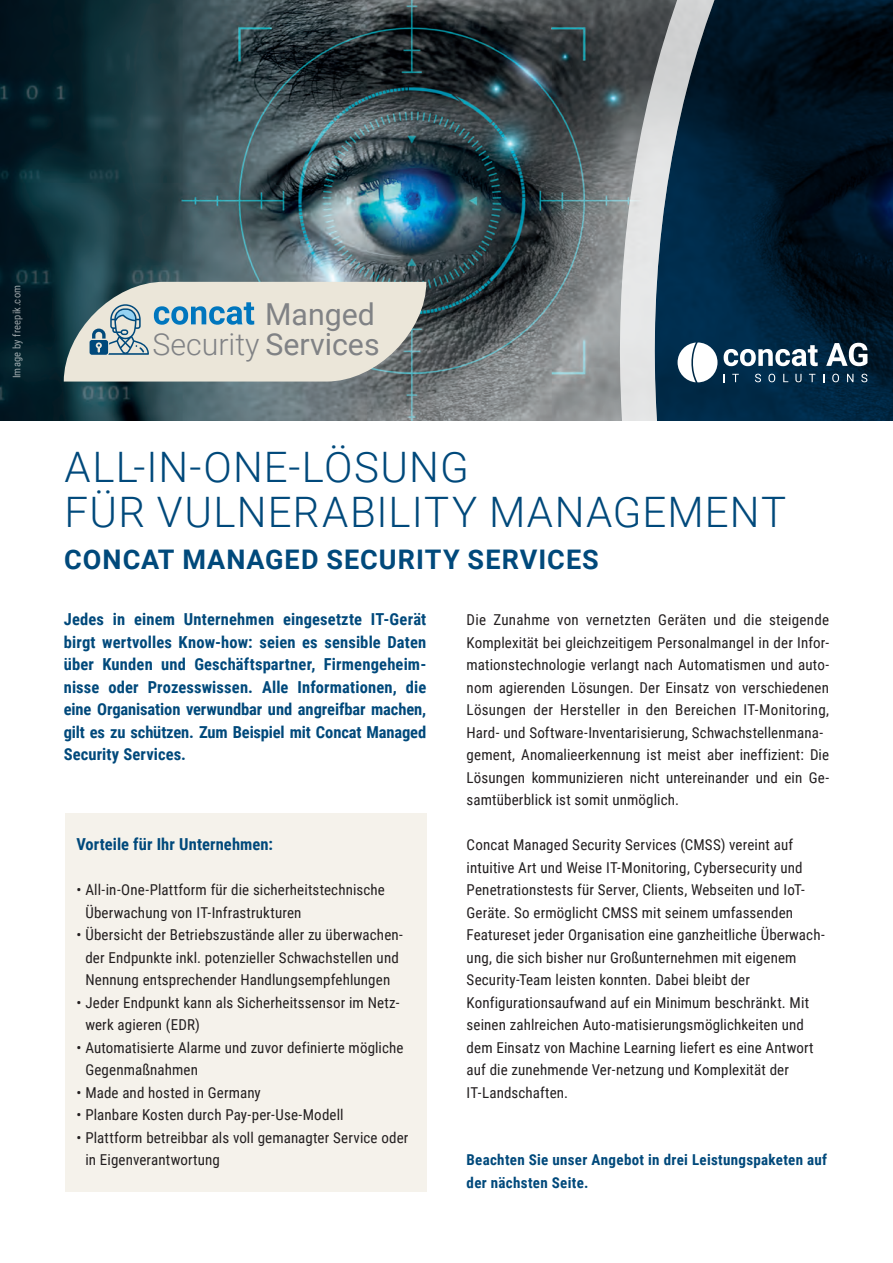
<style>
.page{position:relative;width:893px;height:1263px;background:#fff}
.page>*{position:absolute;margin:0;border:0;box-sizing:border-box;transform-origin:0 0}
.t1{font:300 42px/45px "Roboto";letter-spacing:.03em;color:#00497b}
.t2{font:30.3px/30.3px "Roboto";color:#808285;text-align:right}
.t3{font:700 27px "Roboto";letter-spacing:.04em;color:#00497b}
.t4{font:700 16.5px/22.5px "Roboto Condensed";color:#00497b;text-align:justify}
.t5{font:15px/22.5px "Roboto Condensed";letter-spacing:.01em;color:#231f20}
.t6{font:700 15px/22.5px "Roboto Condensed";letter-spacing:.02em;color:#00497b}
.t7{font:10.5px "Roboto Condensed";letter-spacing:.02em;color:#fff}
.s1{font-weight:300}
</style>
<div class="page">
<div style="left:65px;top:813px;width:361px;height:379px;background:#f5f2eb"></div>
<img style="left:0;top:0;width:618px;height:421px">
<svg style="left:867px;top:0;width:26px;height:421px;background:#001223"></svg>
<svg style="left:618px;top:0;width:249px;height:421px;background:#2c4252"></svg>
<svg style="left:64px;top:282px;width:362px;height:100px;background:#c8ccc6"></svg>
<p class="t7" style="left:10px;top:378px;width:95px;rotate:-90deg">Image by freepik.com</p>
<h2 class="t2" style="left:153px;top:298px;width:229px">Manged<br><span class="s1">Security</span> Services</h2>
<h1 class="t1" style="left:65px;top:443px;width:723px">ALL-IN-ONE-LÖSUNG<br>FÜR VULNERABILITY MANAGEMENT</h1>
<h3 class="t3" style="left:64px;top:541px;width:536px">CONCAT MANAGED SECURITY SERVICES</h3>
<p class="t4" style="left:64px;top:607px;width:364px">Jedes in einem Unternehmen eingesetzte IT-Gerät birgt wertvolles Know-how: seien es sensible Daten über Kunden und Geschäftspartner, Firmengeheim&shy;nisse oder Prozesswissen. Alle Informationen, die eine Organisation verwundbar und angreifbar machen, gilt es zu schützen. Zum Beispiel mit Concat Managed Security Services.</p>
<p class="t5" style="left:467px;top:608px;width:364px">Die Zunahme von vernetzten Geräten und die steigende Komplexität bei gleichzeitigem Personalmangel in der Infor&shy;mationstechnologie verlangt nach Automatismen und auto&shy;nom agierenden Lösungen. Der Einsatz von verschiedenen Lösungen der Hersteller in den Bereichen IT-Monitoring, Hard- und Software-Inventarisierung, Schwachstellenmana&shy;gement, Anomalieerkennung ist meist aber ineffizient: Die Lösungen kommunizieren nicht untereinander und ein Ge&shy;samtüberblick ist somit unmöglich.</p>
<p class="t5" style="left:467px;top:833px;width:360px">Concat Managed Security Services (CMSS) vereint auf intuitive Art und Weise IT-Monitoring, Cybersecurity und Penetrationstests für Server, Clients, Webseiten und IoT-Geräte. So ermöglicht CMSS mit seinem umfassenden Featureset jeder Organisation eine ganzheitliche Überwach&shy;ung, die sich bisher nur Großunternehmen mit eigenem Security-Team leisten konnten. Dabei bleibt der Konfigurationsaufwand auf ein Minimum beschränkt. Mit seinen zahlreichen Auto-matisierungsmöglichkeiten und dem Einsatz von Machine Learning liefert es eine Antwort auf die zunehmende Ver-netzung und Komplexität der IT-Landschaften.</p>
<p class="t4" style="left:77px;top:832px;width:198px">Vorteile für Ihr Unternehmen:</p>
<p class="t5" style="left:85px;top:878px;width:301px;text-indent:-9px">• All-in-One-Plattform für die sicherheitstechnische<br>Überwachung von IT-Infrastrukturen</p>
<p class="t5" style="left:77px;top:923px;width:328px;text-align:center">• Übersicht der Betriebszustände aller zu überwachen&shy;der Endpunkte inkl. potenzieller Schwachstellen und<br>Nennung entsprechender Handlungsempfehlungen</p>
<p class="t5" style="left:85px;top:990px;width:316px;text-indent:-9px">• Jeder Endpunkt kann als Sicherheitssensor im Netz&shy;werk agieren (EDR)</p>
<p class="t5" style="left:85px;top:1035px;width:320px;text-indent:-9px">• Automatisierte Alarme und zuvor definierte mögliche<br>Gegenmaßnahmen</p>
<p class="t5" style="left:77px;top:1080px;width:186px">• Made and hosted in Germany</p>
<p class="t5" style="left:77px;top:1103px;width:269px">• Planbare Kosten durch Pay-per-Use-Modell</p>
<p class="t5" style="left:85px;top:1125px;width:325px;text-indent:-9px">• Plattform betreibbar als voll gemanagter Service oder in Eigenverantwortung</p>
<p class="t6" style="left:467px;top:1148px;width:362px">Beachten Sie unser Angebot in drei Leistungspaketen auf der nächsten Seite.</p>
</div>
